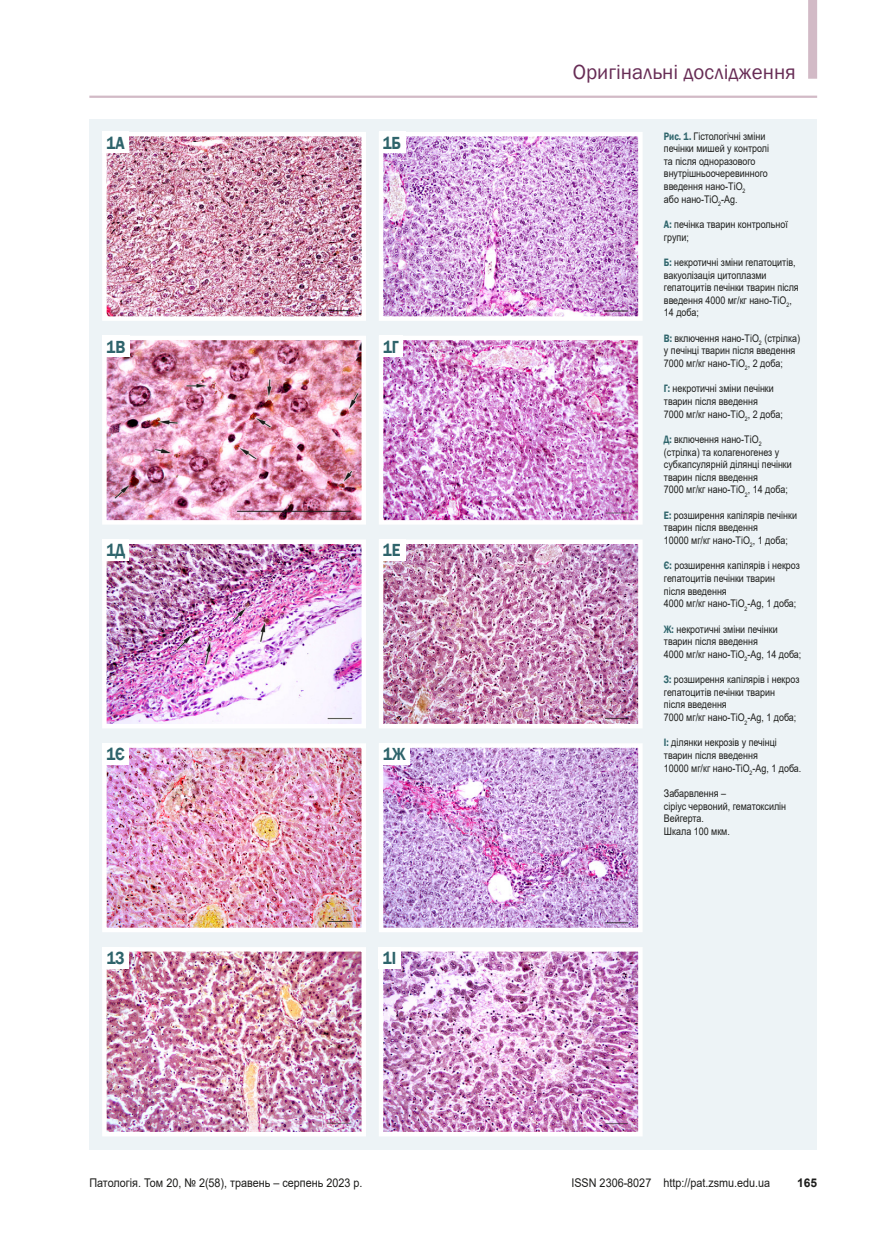
<style>
.page{position:relative;width:881px;height:1234px;background:#fff}
.page>*{position:absolute;margin:0;border:0;box-sizing:border-box;transform-origin:0 0}
.t1{font:21px "Franklin Gothic";color:#672c55}
.номер_рис{font:600 18px "Franklin Gothic";color:#2e646b;scale:.85 1}
.t2{font:12px "Arial";color:#1d1d1b;scale:.9 1}
.t3{font:700 12px "Arial";color:#1d1d1b}
.примечание{font:10.5px/12.6px "Arial";color:#1d1d1b;scale:.85 1}
.s1{font-family:"Franklin Gothic";font-weight:600;font-size:10.95px;color:#2e646b}
</style>
<div class="page">
<hr style="left:89px;top:96px;width:727px;height:2px;background:#d2bac6">
<div style="left:89px;top:119px;width:727px;height:1029px;background:#edf3f6"></div>
<img style="left:102px;top:131px;width:264px;height:190px">
<img style="left:379px;top:131px;width:264px;height:190px">
<img style="left:102px;top:336px;width:264px;height:189px">
<img style="left:379px;top:336px;width:264px;height:189px">
<img style="left:102px;top:540px;width:264px;height:188px">
<img style="left:379px;top:539px;width:264px;height:189px">
<img style="left:102px;top:743px;width:264px;height:189px">
<img style="left:379px;top:743px;width:264px;height:189px">
<img style="left:102px;top:947px;width:264px;height:189px">
<img style="left:378px;top:947px;width:265px;height:189px">
<div style="left:102px;top:132px;width:27px;height:21px;background:#fff"></div>
<div style="left:102px;top:335px;width:28px;height:22px;background:#fff"></div>
<div style="left:102px;top:539px;width:27px;height:21px;background:#fff"></div>
<div style="left:102px;top:743px;width:27px;height:21px;background:#fff"></div>
<div style="left:102px;top:946px;width:27px;height:21px;background:#fff"></div>
<div style="left:378px;top:132px;width:27px;height:21px;background:#fff"></div>
<div style="left:379px;top:335px;width:24px;height:22px;background:#fff"></div>
<div style="left:378px;top:539px;width:27px;height:21px;background:#fff"></div>
<div style="left:379px;top:743px;width:30px;height:21px;background:#fff"></div>
<div style="left:378px;top:946px;width:23px;height:21px;background:#fff"></div>
<div style="left:807px;top:0;width:9px;height:79px;background:#d2bac6"></div>
<h1 class="t1" style="left:572px;top:58px;width:224px">Оригінальні дослідження</h1>
<p class="номер_рис" style="left:106px;top:132px;width:23px">1А</p>
<p class="номер_рис" style="left:107px;top:335px;width:24px">1В</p>
<p class="номер_рис" style="left:106px;top:539px;width:23px">1Д</p>
<p class="номер_рис" style="left:106px;top:742px;width:23px">1Є</p>
<p class="номер_рис" style="left:383px;top:132px;width:23px">1Б</p>
<p class="номер_рис" style="left:383px;top:335px;width:20px">1Г</p>
<p class="номер_рис" style="left:383px;top:539px;width:22px">1Е</p>
<p class="номер_рис" style="left:383px;top:742px;width:28px">1Ж</p>
<p class="примечание" style="left:663px;top:129px;width:125px"><span class="s1">Рис. 1.</span> Гістологічні зміни печінки мишей у контролі та після одноразового внутрішньоочеревинного введення нано-ТіО<sub>2<br></sub>або нано-TiO<sub>2</sub>-Ag.</p>
<p class="примечание" style="left:663px;top:218px;width:147px"><span class="s1">А:</span> печінка тварин контрольної групи;</p>
<p class="примечание" style="left:663px;top:256px;width:160px"><span class="s1">Б:</span> некротичні зміни гепатоцитів, вакуолізація цитоплазми гепатоцитів печінки тварин після введення 4000 мг/кг нано-ТіО<sub>2</sub>,<br>14 доба;</p>
<p class="примечание" style="left:663px;top:331px;width:162px"><span class="s1">В:</span> включення нано-ТіО<sub>2</sub> (стрілка) у печінці тварин після введення<br>7000 мг/кг нано-ТіО<sub>2</sub>, 2 доба;</p>
<p class="примечание" style="left:663px;top:382px;width:141px"><span class="s1">Г:</span> некротичні зміни печінки тварин після введення<br>7000 мг/кг нано-ТіО<sub>2</sub>, 2 доба;</p>
<p class="примечание" style="left:663px;top:433px;width:152px"><span class="s1">Д:</span> включення нано-ТіО<sub>2 </sub>(стрілка) та колагеногенез у субкапсулярній ділянці печінки тварин після введення<br>7000 мг/кг нано-ТіО<sub>2</sub>, 14 доба;</p>
<p class="примечание" style="left:663px;top:508px;width:158px"><span class="s1">Е:</span> розширення капілярів печінки тварин після введення<br>10000 мг/кг нано-ТіО<sub>2</sub>, 1 доба;</p>
<p class="примечание" style="left:663px;top:559px;width:161px"><span class="s1">Є:</span> розширення капілярів і некроз гепатоцитів печінки тварин<br>після введення<br>4000 мг/кг нано-TiO<sub>2</sub>-Ag, 1 доба;</p>
<p class="примечание" style="left:663px;top:622px;width:163px"><span class="s1">Ж:</span> некротичні зміни печінки тварин після введення<br>4000 мг/кг нано-TiO<sub>2</sub>-Ag, 14 доба;</p>
<p class="примечание" style="left:663px;top:673px;width:161px"><span class="s1">З:</span> розширення капілярів і некроз гепатоцитів печінки тварин<br>після введення<br>7000 мг/кг нано-TiO<sub>2</sub>-Ag, 1 доба;</p>
<p class="примечание" style="left:663px;top:736px;width:163px"><span class="s1">І:</span> ділянки некрозів у печінці тварин після введення<br>10000 мг/кг нано-TiO<sub>2</sub>-Ag, 1 доба.</p>
<p class="примечание" style="left:663px;top:786px;width:145px">Забарвлення –<br>сіріус червоний, гематоксилін<br>Вейгерта.<br>Шкала 100 мкм.</p>
<p class="номер_рис" style="left:107px;top:946px;width:22px">1З</p>
<p class="номер_рис" style="left:382px;top:946px;width:17px">1І</p>
<p class="t2" style="left:89px;top:1174px;width:305px">Патологія. Том 20, № 2(58), травень – серпень 2023 р.</p>
<p class="t2" style="left:571px;top:1174px;width:222px">ISSN 2306-8027 http://pat.zsmu.edu.ua</p>
<p class="t3" style="left:796px;top:1174px;width:22px">165</p>
</div>
